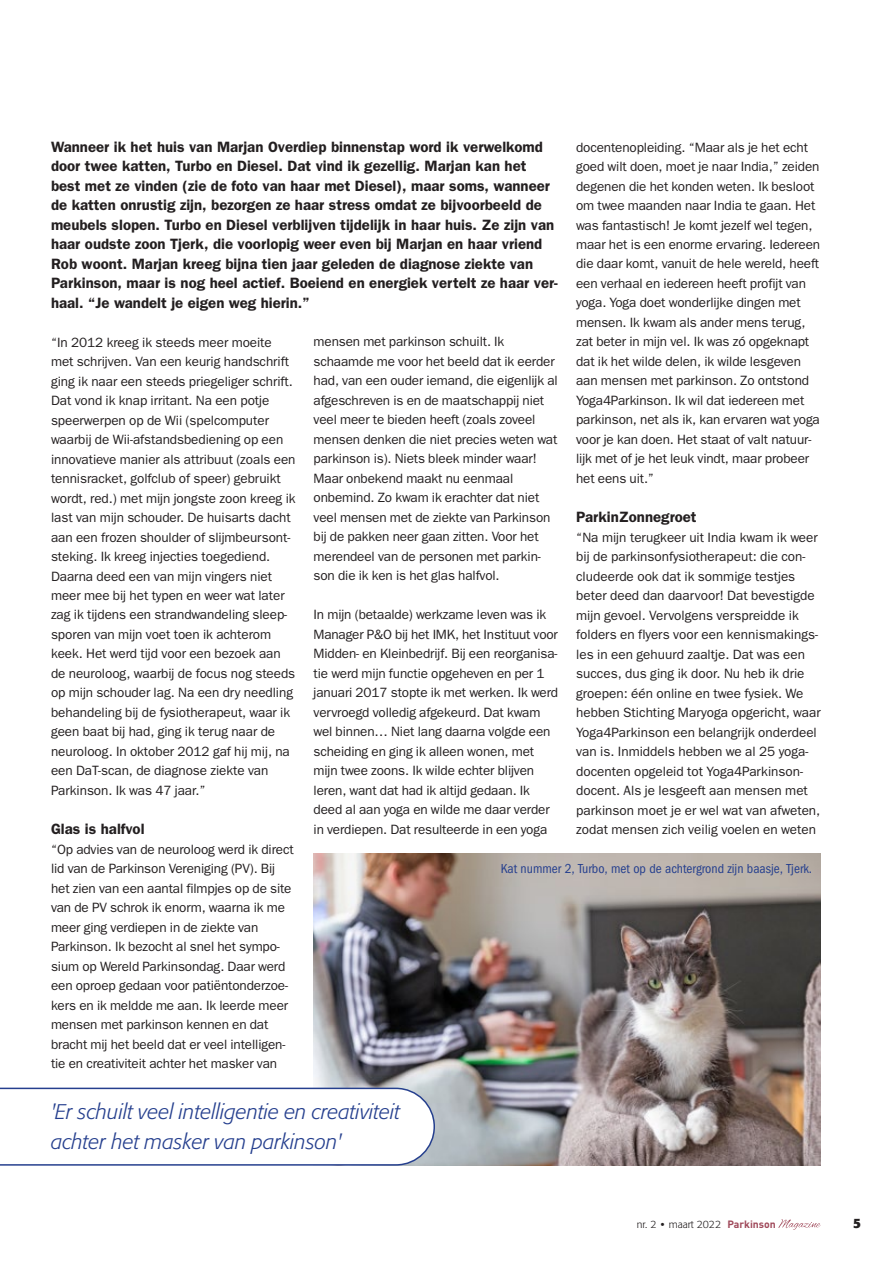
<style>
.page{position:relative;width:893px;height:1263px;background:#fff}
.page>*{position:absolute;margin:0;border:0;box-sizing:border-box;transform-origin:0 0}
.t1{font:italic 300 21px/30px "Formata";color:#253f8e}
.t2{font:600 15px/19.5px "Franklin Gothic";color:#231f20}
.t3{font:13.5px/19.5px "Franklin Gothic";letter-spacing:-.01em;color:#231f20}
.t4{font:condensed 13.5px "Franklin Gothic";color:#253f8e}
.t5{font:700 13.5px "Formata";color:#231f20}
.t6{font:300 10.5px "Formata";color:#231f20}
.s1{font-family:"Franklin Gothic";font-weight:600}
.s2{font-family:"DIN";font-weight:700;color:#9f4859}
</style>
<div class="page">
<img style="left:314px;top:854px;width:507px;height:312px">
<svg style="left:0;top:1088px;width:435px;height:78px"></svg>
<svg style="left:778px;top:1219px;width:43px;height:11px"></svg>
<p class="t2" style="left:51px;top:137px;width:508px">Wanneer ik het huis van Marjan Overdiep binnenstap word ik verwelkomd door twee katten, Turbo en Diesel. Dat vind ik gezellig. Marjan kan het best met ze vinden (zie de foto van haar met Diesel), maar soms, wanneer de katten onrustig zijn, bezorgen ze haar stress omdat ze bijvoorbeeld de meubels slopen. Turbo en Diesel verblijven tijdelijk in haar huis. Ze zijn van haar oudste zoon Tjerk, die voorlopig weer even bij Marjan en haar vriend Rob woont. Marjan kreeg bijna tien jaar geleden de diagnose ziekte van Parkinson, maar is nog heel actief. Boeiend en energiek vertelt ze haar ver&shy;haal. “Je wandelt je eigen weg hierin.”</p>
<p class="t3" style="left:576px;top:137px;width:245px">docentenopleiding. “Maar als je het echt goed wilt doen, moet je naar India,” zeiden degenen die het konden weten. Ik besloot om twee maanden naar India te gaan. Het was fantastisch! Je komt jezelf wel tegen, maar het is een enorme ervaring. Iedereen die daar komt, vanuit de hele wereld, heeft een verhaal en iedereen heeft profijt van yoga. Yoga doet wonderlijke dingen met mensen. Ik kwam als ander mens terug, zat beter in mijn vel. Ik was zó opgeknapt dat ik het wilde delen, ik wilde lesgeven aan mensen met parkinson. Zo ontstond Yoga4Parkinson. Ik wil dat iedereen met parkinson, net als ik, kan ervaren wat yoga voor je kan doen. Het staat of valt natuur&shy;lijk met of je het leuk vindt, maar probeer het eens uit.”</p>
<p class="t2" style="left:576px;top:507px;width:122px">ParkinZonnegroet</p>
<p class="t3" style="left:576px;top:527px;width:246px">“Na mijn terugkeer uit India kwam ik weer bij de parkinsonfysiotherapeut: die con&shy;cludeerde ook dat ik sommige testjes beter deed dan daarvoor! Dat bevestigde mijn gevoel. Vervolgens verspreidde ik folders en flyers voor een kennismakings&shy;les in een gehuurd zaaltje. Dat was een succes, dus ging ik door. Nu heb ik drie groepen: één online en twee fysiek. We hebben Stichting Maryoga opgericht, waar Yoga4Parkinson een belangrijk onderdeel van is. Inmiddels hebben we al 25 yoga&shy;docenten opgeleid tot Yoga4Parkinson&shy;docent. Als je lesgeeft aan mensen met parkinson moet je er wel wat van afweten, zodat mensen zich veilig voelen en weten</p>
<p class="t3" style="left:51px;top:332px;width:246px">“In 2012 kreeg ik steeds meer moeite met schrijven. Van een keurig handschrift ging ik naar een steeds priegeliger schrift.<br>Dat vond ik knap irritant. Na een potje speerwerpen op de Wii (spelcomputer waarbij de Wii-afstandsbediening op een innovatieve manier als attribuut (zoals een tennisracket, golfclub of speer) gebruikt wordt, red.) met mijn jongste zoon kreeg ik last van mijn schouder. De huisarts dacht aan een frozen shoulder of slijmbeursont&shy;steking. Ik kreeg injecties toegediend.<br>Daarna deed een van mijn vingers niet meer mee bij het typen en weer wat later zag ik tijdens een strandwandeling sleep&shy;sporen van mijn voet toen ik achterom keek. Het werd tijd voor een bezoek aan de neuroloog, waarbij de focus nog steeds op mijn schouder lag. Na een dry needling behandeling bij de fysiotherapeut, waar ik geen baat bij had, ging ik terug naar de neuroloog. In oktober 2012 gaf hij mij, na een DaT-scan, de diagnose ziekte van Parkinson. Ik was 47 jaar.”</p>
<p class="t2" style="left:51px;top:819px;width:95px">Glas is halfvol</p>
<p class="t3" style="left:51px;top:839px;width:244px">“Op advies van de neuroloog werd ik direct lid van de Parkinson Vereniging (PV). Bij het zien van een aantal filmpjes op de site van de PV schrok ik enorm, waarna ik me meer ging verdiepen in de ziekte van Parkinson. Ik bezocht al snel het sympo&shy;sium op Wereld Parkinsondag. Daar werd een oproep gedaan voor patiëntonderzoe&shy;kers en ik meldde me aan. Ik leerde meer mensen met parkinson kennen en dat bracht mij het beeld dat er veel intelligen&shy;tie en creativiteit achter het masker van</p>
<p class="t3" style="left:314px;top:332px;width:246px">mensen met parkinson schuilt. Ik schaamde me voor het beeld dat ik eerder had, van een ouder iemand, die eigenlijk al afgeschreven is en de maatschappij niet veel meer te bieden heeft (zoals zoveel mensen denken die niet precies weten wat parkinson is). Niets bleek minder waar!<br>Maar onbekend maakt nu eenmaal onbemind. Zo kwam ik erachter dat niet veel mensen met de ziekte van Parkinson bij de pakken neer gaan zitten. Voor het merendeel van de personen met parkin&shy;son die ik ken is het glas halfvol.</p>
<p class="t3" style="left:314px;top:605px;width:246px">In mijn (betaalde) werkzame leven was ik Manager P&amp;O bij het IMK, het Instituut voor Midden- en Kleinbedrijf. Bij een reorganisa&shy;tie werd mijn functie opgeheven en per 1 januari 2017 stopte ik met werken. Ik werd vervroegd volledig afgekeurd. Dat kwam wel binnen… Niet lang daarna volgde een scheiding en ging ik alleen wonen, met mijn twee zoons. Ik wilde echter blijven leren, want dat had ik altijd gedaan. Ik deed al aan yoga en wilde me daar verder in verdiepen. Dat resulteerde in een yoga</p>
<p class="t4" style="left:501px;top:861px;width:313px">Kat nummer 2, Turbo, met op de achtergrond zijn baasje, Tjerk.</p>
<h1 class="t1" style="left:51px;top:1096px;width:351px">'Er schuilt veel intelligentie en creativiteit achter het masker van parkinson'</h1>
<p class="t6" style="left:637px;top:1218px;width:141px">nr. 2 <span class="s1">•</span> maart 2022 <span class="s2">Parkinson</span></p>
<p class="t5" style="left:853px;top:1214px;width:9px">5</p>
</div>
